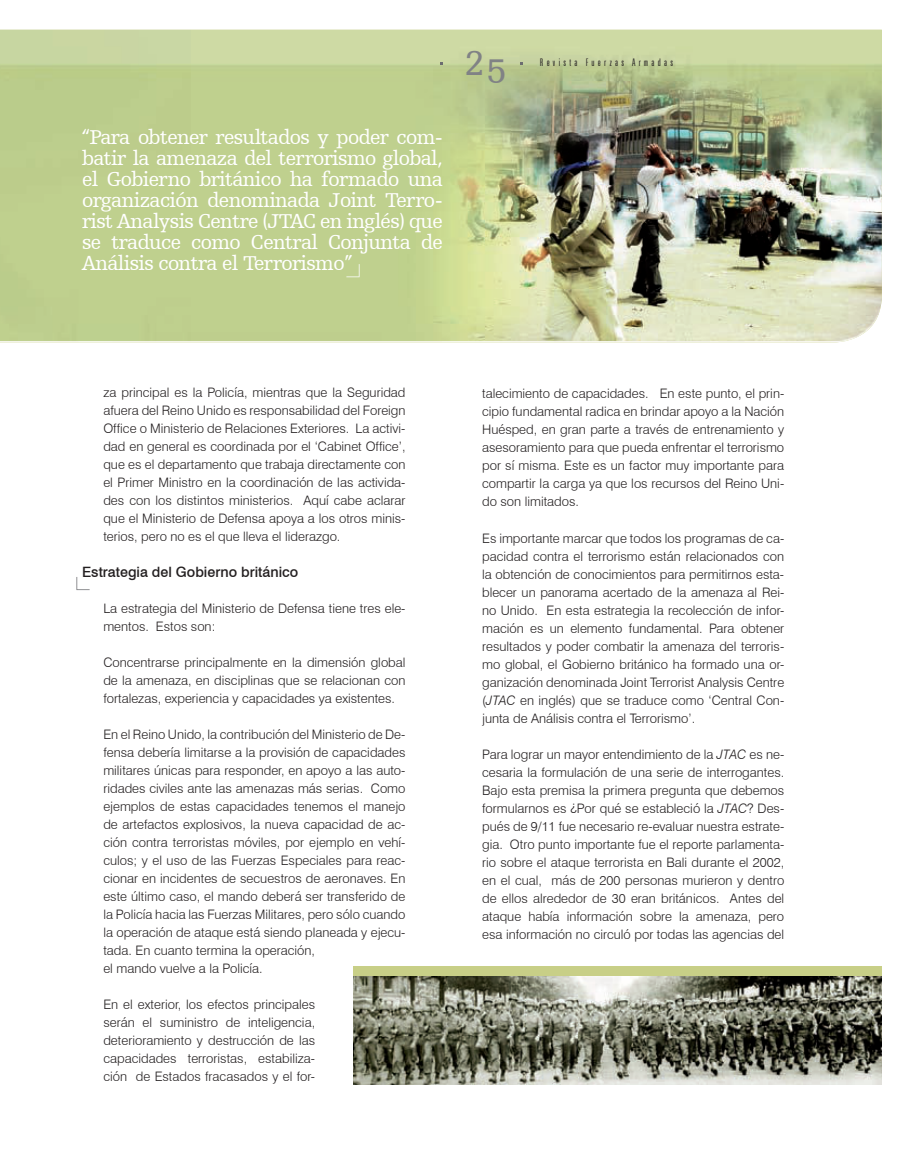
<style>
.page{position:relative;width:912px;height:1170px;background:#fff}
.page>*{position:absolute;margin:0;border:0;box-sizing:border-box;transform-origin:0 0}
.t1{font:36px "Humanist Slabserif 712 BT";color:#808285}
.t2{font:21px/21px "Humanist Slabserif 712 BT";letter-spacing:-.03em;color:#fff;text-align:justify}
.t3{font:500 14.25px "Swiss 721 BT";color:#231f20}
.t4{font:300 13.05px/18px "Swiss 721 BT";color:#231f20;text-align:justify}
.t5{font:300 extra-condensed 10.5px "Zurich BT";letter-spacing:.31em;color:#231f20}
.s1{font-style:italic}
</style>
<div class="page">
<img style="left:0;top:30px;width:881px;height:313px">
<svg style="left:76px;top:577px;width:14px;height:13px"></svg>
<svg style="left:346px;top:264px;width:13px;height:13px"></svg>
<div style="left:353px;top:965px;width:528px;height:10px;background:#c8cf87"></div>
<img style="left:353px;top:976px;width:528px;height:108px">
<p class="t2" style="left:82px;top:126px;width:362px">“Para obtener resultados y poder com&shy;batir la amenaza del terrorismo global, el Gobierno británico ha formado una organización denominada Joint Terro&shy;rist Analysis Centre (JTAC en inglés) que se traduce como Central Conjunta de Análisis contra el Terrorismo”</p>
<h1 class="t1" style="left:464px;top:45px;width:43px">2525</h1>
<p class="t5" style="left:539px;top:56px;width:135px">Revista Fuerzas Armadas</p>
<p class="t4" style="left:103px;top:383px;width:303px">za principal es la Policía, mientras que la Seguridad afuera del Reino Unido es responsabilidad del Foreign Office o Ministerio de Relaciones Exteriores. La activi&shy;dad en general es coordinada por el ‘Cabinet Office’, que es el departamento que trabaja directamente con el Primer Ministro en la coordinación de las activida&shy;des con los distintos ministerios. Aquí cabe aclarar que el Ministerio de Defensa apoya a los otros minis&shy;terios, pero no es el que lleva el liderazgo.</p>
<p class="t3" style="left:82px;top:563px;width:217px">Estrategia del Gobierno británico</p>
<p class="t4" style="left:103px;top:599px;width:303px">La estrategia del Ministerio de Defensa tiene tres ele&shy;mentos. Estos son:</p>
<p class="t4" style="left:103px;top:653px;width:303px">Concentrarse principalmente en la dimensión global de la amenaza, en disciplinas que se relacionan con fortalezas, experiencia y capacidades ya existentes.</p>
<p class="t4" style="left:103px;top:725px;width:303px;text-align:left">En el Reino Unido, la contribución del Ministerio de De&shy;fensa debería limitarse a la provisión de capacidades militares únicas para responder, en apoyo a las auto&shy;ridades civiles ante las amenazas más serias. Como ejemplos de estas capacidades tenemos el manejo de artefactos explosivos, la nueva capacidad de ac&shy;ción contra terroristas móviles, por ejemplo en vehí&shy;culos; y el uso de las Fuerzas Especiales para reac&shy;cionar en incidentes de secuestros de aeronaves. En este último caso, el mando deberá ser transferido de la Policía hacia las Fuerzas Militares, pero sólo cuando la operación de ataque está siendo planeada y ejecu&shy;tada. En cuanto termina la operación,<br>el mando vuelve a la Policía.</p>
<p class="t4" style="left:103px;top:995px;width:213px">En el exterior, los efectos principales serán el suministro de inteligencia, deterioramiento y destrucción de las capacidades terroristas, estabiliza&shy;ción de Estados fracasados y el for-</p>
<p class="t4" style="left:482px;top:384px;width:303px">talecimiento de capacidades. En este punto, el prin&shy;cipio fundamental radica en brindar apoyo a la Nación Huésped, en gran parte a través de entrenamiento y asesoramiento para que pueda enfrentar el terrorismo por sí misma. Este es un factor muy importante para compartir la carga ya que los recursos del Reino Uni&shy;do son limitados.</p>
<p class="t4" style="left:482px;top:528px;width:303px">Es importante marcar que todos los programas de ca&shy;pacidad contra el terrorismo están relacionados con la obtención de conocimientos para permitirnos esta&shy;blecer un panorama acertado de la amenaza al Rei&shy;no Unido. En esta estrategia la recolección de infor&shy;mación es un elemento fundamental. Para obtener resultados y poder combatir la amenaza del terroris&shy;mo global, el Gobierno británico ha formado una or&shy;ganización denominada Joint Terrorist Analysis Centre (<span class="s1">JTAC</span> en inglés) que se traduce como ‘Central Con&shy;junta de Análisis contra el Terrorismo’.</p>
<p class="t4" style="left:482px;top:744px;width:303px">Para lograr un mayor entendimiento de la <span class="s1">JTAC</span> es ne&shy;cesaria la formulación de una serie de interrogantes.<br>Bajo esta premisa la primera pregunta que debemos formularnos es ¿Por qué se estableció la <span class="s1">JTAC</span>? Des&shy;pués de 9/11 fue necesario re-evaluar nuestra estrate&shy;gia. Otro punto importante fue el reporte parlamenta&shy;rio sobre el ataque terrorista en Bali durante el 2002, en el cual, más de 200 personas murieron y dentro de ellos alrededor de 30 eran británicos. Antes del ataque había información sobre la amenaza, pero esa información no circuló por todas las agencias del</p>
</div>
